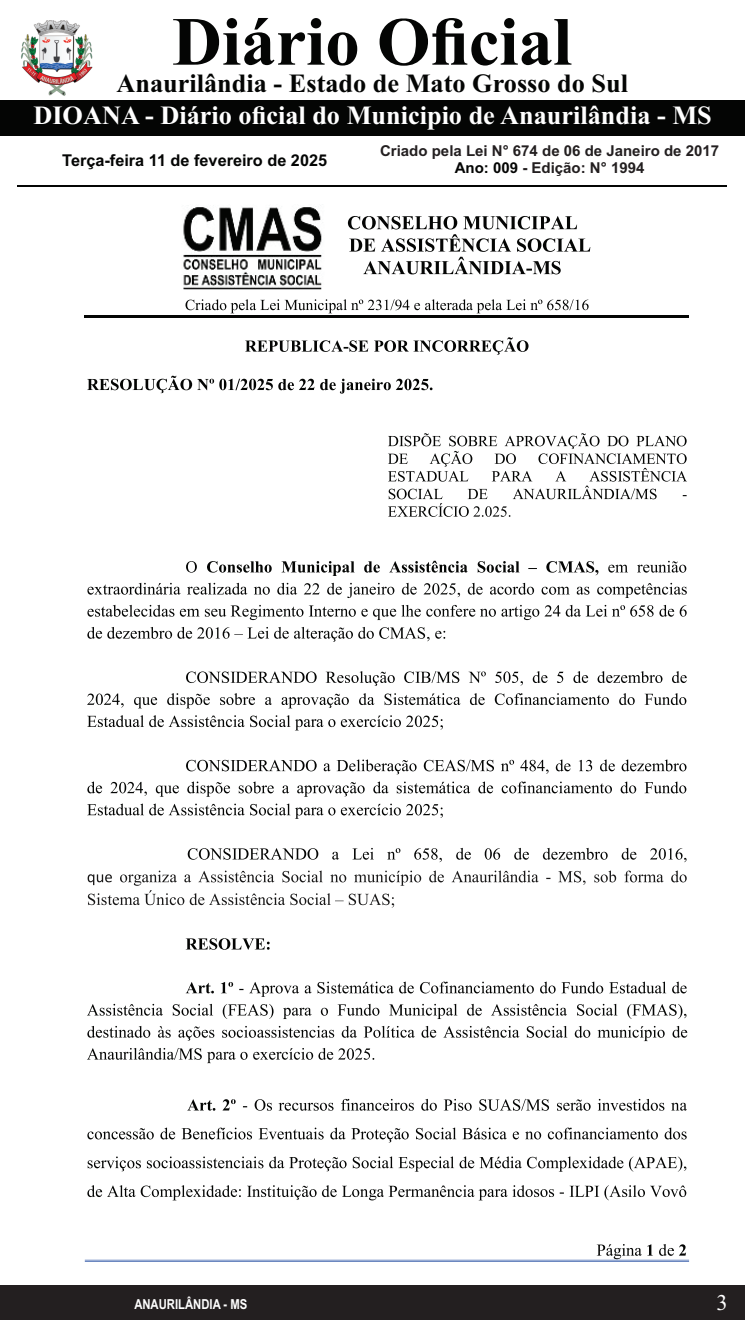
<style>
.page{position:relative;width:745px;height:1320px;background:#fff}
.page>*{position:absolute;margin:0;border:0;box-sizing:border-box;transform-origin:0 0}
.t1{font:700 68.75px "Times New Roman";color:#040504}
.t2{font:700 26.25px "Times New Roman";color:#fff}
.t3{font:700 26.25px "Times New Roman";color:#040504}
.t4{font:22.5px "Times New Roman";color:#fff}
.t5{font:700 16.25px "Arial";color:#040504}
.t6{font:700 15px/16.8px "Arial";color:#231f20;text-align:center}
.t7{font:700 13.75px "Arial Narrow";color:#fff}
.s1{color:#040504}
</style>
<div class="page">
<div style="left:0;top:1284px;width:744px;height:36px;background:#231f20"></div>
<div style="left:0;top:100px;width:744px;height:35px;background:#040504"></div>
<hr style="left:17px;top:185px;width:709px;height:2px;background:#040504">
<img style="left:21px;top:20px;width:71px;height:76px">
<svg style="left:347px;top:216px;width:243px;height:58px"></svg>
<svg style="left:185px;top:299px;width:403px;height:14px"></svg>
<hr style="left:85px;top:315px;width:603px;height:2px;background:#040504">
<svg style="left:596px;top:1244px;width:56px;height:15px"></svg>
<svg style="left:659px;top:1244px;width:26px;height:11px"></svg>
<hr style="left:85px;top:1259px;width:603px;height:1px;background:#244ea2">
<hr style="left:85px;top:1261px;width:603px;height:1px;background:#244ea2">
<img style="left:183px;top:207px;width:139px;height:82px">
<svg style="left:245px;top:337px;width:283px;height:18px"></svg>
<svg style="left:87px;top:376px;width:345px;height:17px"></svg>
<svg style="left:388px;top:433px;width:298px;height:84px"></svg>
<svg style="left:186px;top:561px;width:11px;height:11px"></svg>
<svg style="left:207px;top:561px;width:391px;height:15px"></svg>
<svg style="left:608px;top:561px;width:78px;height:11px"></svg>
<svg style="left:87px;top:583px;width:599px;height:15px"></svg>
<svg style="left:87px;top:605px;width:599px;height:15px"></svg>
<svg style="left:87px;top:627px;width:358px;height:14px"></svg>
<svg style="left:186px;top:671px;width:500px;height:15px"></svg>
<svg style="left:87px;top:693px;width:599px;height:15px"></svg>
<svg style="left:87px;top:715px;width:355px;height:15px"></svg>
<svg style="left:186px;top:759px;width:500px;height:15px"></svg>
<svg style="left:87px;top:781px;width:599px;height:15px"></svg>
<svg style="left:87px;top:803px;width:355px;height:16px"></svg>
<svg style="left:188px;top:848px;width:498px;height:14px"></svg>
<svg style="left:88px;top:870px;width:598px;height:37px"></svg>
<svg style="left:186px;top:938px;width:83px;height:11px"></svg>
<svg style="left:186px;top:982px;width:47px;height:11px"></svg>
<svg style="left:239px;top:981px;width:447px;height:15px"></svg>
<svg style="left:87px;top:1004px;width:599px;height:15px"></svg>
<svg style="left:87px;top:1026px;width:599px;height:15px"></svg>
<svg style="left:87px;top:1048px;width:287px;height:15px"></svg>
<svg style="left:188px;top:1099px;width:47px;height:11px"></svg>
<svg style="left:243px;top:1099px;width:443px;height:11px"></svg>
<svg style="left:87px;top:1127px;width:599px;height:15px"></svg>
<svg style="left:88px;top:1156px;width:598px;height:15px"></svg>
<svg style="left:87px;top:1185px;width:599px;height:15px"></svg>
<h1 class="t1" style="left:172px;top:18px;width:401px">Diário Oficial</h1>
<h2 class="t2" style="left:33px;top:106px;width:679px">DIOANA - Diário oficial do Municipio de Anaurilândia - MS</h2>
<h2 class="t3" style="left:116px;top:74px;width:512px">Anaurilândia - Estado de Mato Grosso do Sul</h2>
<p class="t5" style="left:62px;top:154px;width:266px">Terça-feira 11 de fevereiro de 2025</p>
<p class="t6" style="left:380px;top:144px;width:340px">Criado pela Lei N° 674 de 06 de Janeiro de 2017<br><span class="s1">Ano: 009</span> - Edição: N° 1994</p>
<p class="t7" style="left:134px;top:1298px;width:114px">ANAURILÂNDIA - MS</p>
<h3 class="t4" style="left:716px;top:1294px;width:13px">3</h3>
</div>
